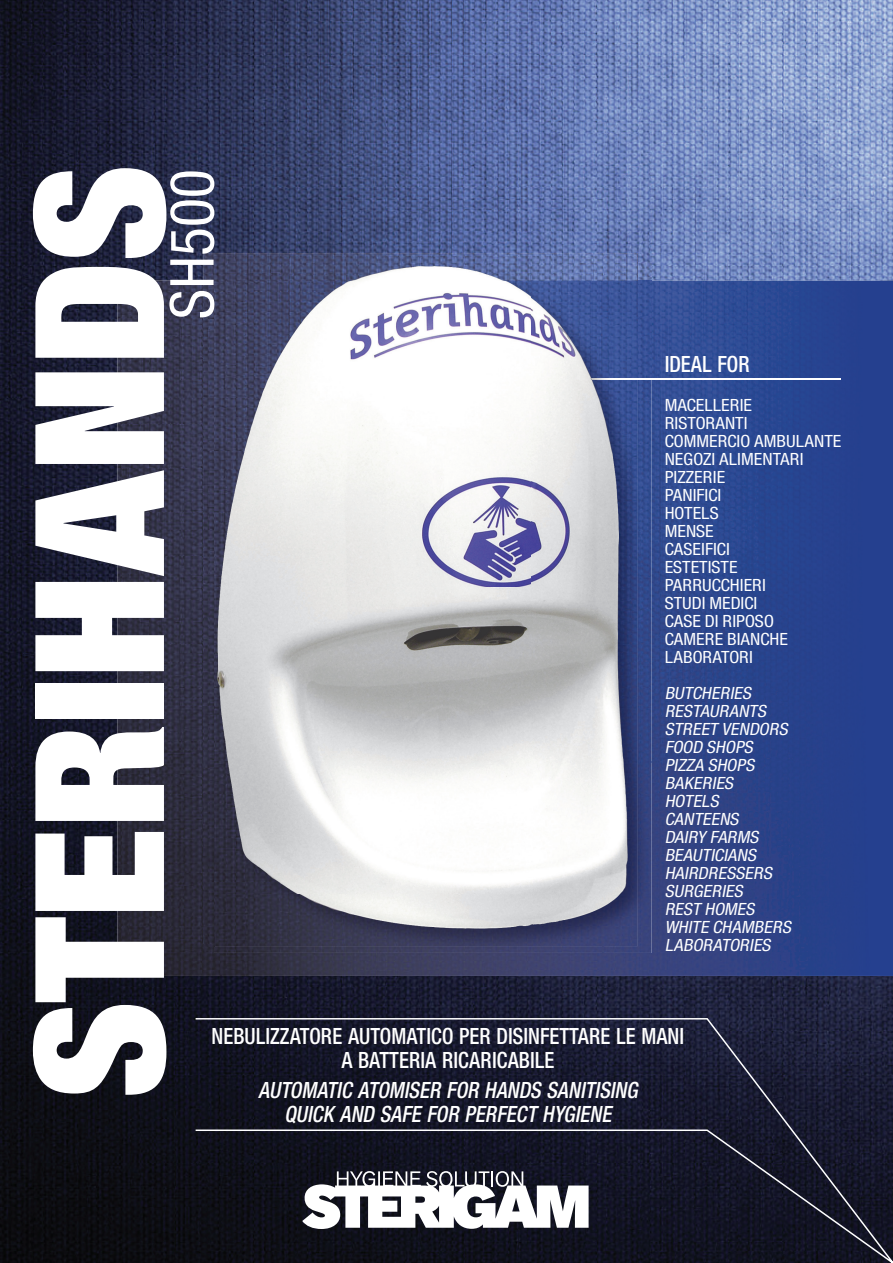
<style>
.page{position:relative;width:893px;height:1263px;background:#fff}
.page>*{position:absolute;margin:0;border:0;box-sizing:border-box;transform-origin:0 0}
.t1{font:900 condensed 180px "Helvetica Neue LT Std";color:#fff}
.t2{font:500 condensed 64.95px "Nimbus San Nov T";color:#fff}
.t3{font:600 condensed 24px/24px "Nimbus San Nov T";color:#fff;text-align:center;scale:.93 1}
.t4{font:italic 600 condensed 24px/24px "Nimbus San Nov T";color:#fff;text-align:center;scale:.93 1}
.t5{font:500 condensed 18px/18px "Nimbus San Nov T";color:#fff;scale:1.08 1}
.t6{font:italic 500 condensed 18px/18px "Nimbus San Nov T";color:#fff;scale:1.08 1}
</style>
<div class="page">
<img style="left:0;top:0;width:893px;height:1263px">
<img style="left:635px;top:281px;width:258px;height:695px">
<img style="left:118px;top:281px;width:102px;height:695px">
<img style="left:220px;top:953px;width:415px;height:23px">
<svg style="left:194px;top:1017px;width:699px;height:246px;background:#171929"></svg>
<svg style="left:302px;top:1171px;width:287px;height:58px"></svg>
<hr style="left:574px;top:378px;width:266px;height:1px;background:#fff">
<img style="left:603px;top:379px;width:48px;height:574px">
<img style="left:214px;top:946px;width:389px;height:7px">
<img style="left:638px;top:263px;width:13px;height:115px">
<img style="left:204px;top:253px;width:434px;height:693px">
<img style="left:214px;top:263px;width:424px;height:18px">
<img style="left:574px;top:378px;width:64px;height:1px">
<h1 class="t1" style="left:-3px;top:1098px;width:935px;rotate:-90deg">STERIHANDS</h1>
<h2 class="t2" style="left:169px;top:319px;width:151px;rotate:-90deg">SH500</h2>
<h3 class="t3" style="left:665px;top:351px;width:93px">IDEAL FOR</h3>
<p class="t5" style="left:665px;top:398px;width:165px">MACELLERIE<br>RISTORANTI<br>COMMERCIO AMBULANTE<br>NEGOZI ALIMENTARI<br>PIZZERIE<br>PANIFICI<br>HOTELS<br>MENSE<br>CASEIFICI<br>ESTETISTE<br>PARRUCCHIERI<br>STUDI MEDICI<br>CASE DI RIPOSO<br>CAMERE BIANCHE<br>LABORATORI</p>
<p class="t6" style="left:665px;top:686px;width:121px">BUTCHERIES<br>RESTAURANTS<br>STREET VENDORS<br>FOOD SHOPS<br>PIZZA SHOPS<br>BAKERIES<br>HOTELS<br>CANTEENS<br>DAIRY FARMS<br>BEAUTICIANS<br>HAIRDRESSERS<br>SURGERIES<br>REST HOMES<br>WHITE CHAMBERS<br>LABORATORIES</p>
<h3 class="t3" style="left:212px;top:1023px;width:510px">NEBULIZZATORE AUTOMATICO PER DISINFETTARE LE MANI<br>A BATTERIA RICARICABILE</h3>
<h3 class="t4" style="left:258px;top:1077px;width:410px">AUTOMATIC ATOMISER FOR HANDS SANITISING<br>QUICK AND SAFE FOR PERFECT HYGIENE</h3>
</div>
